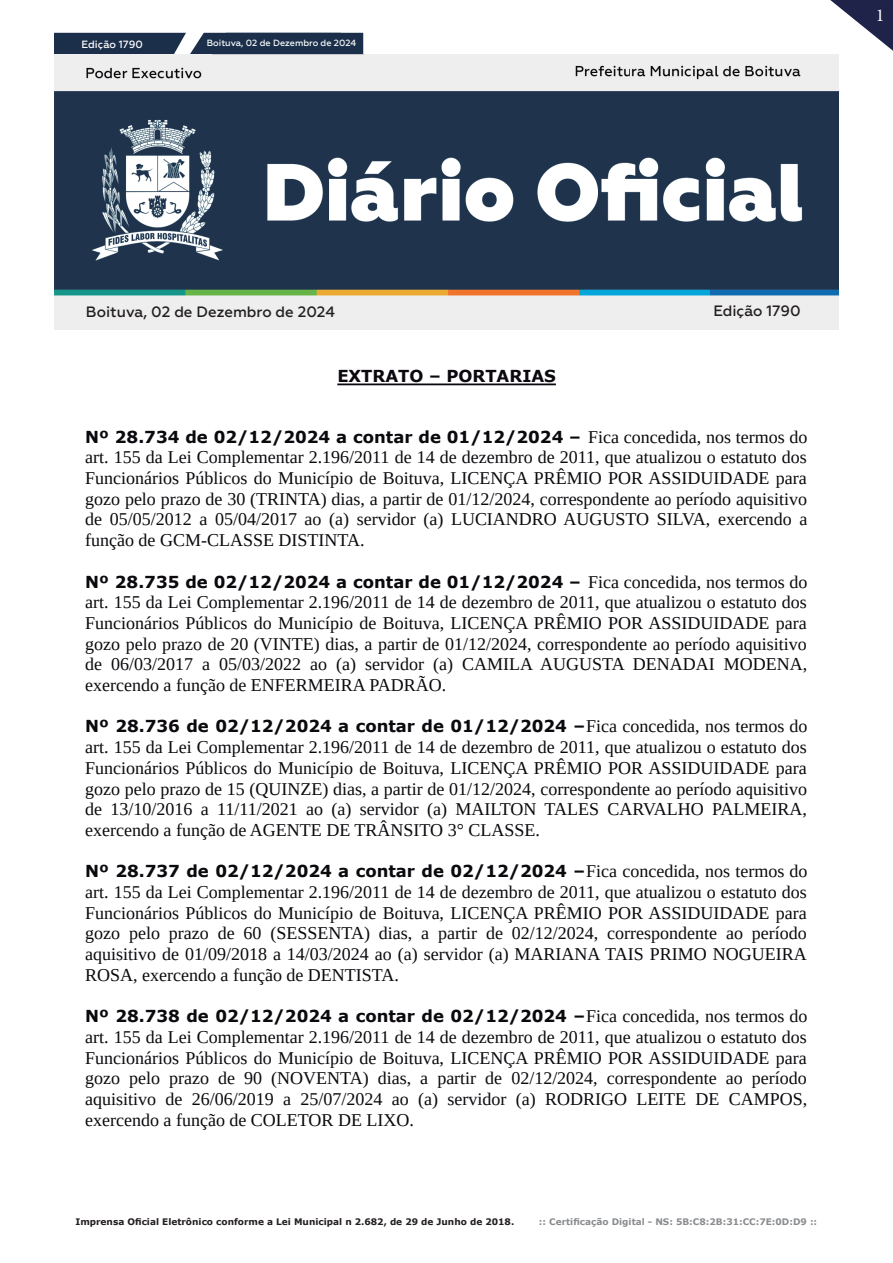
<style>
.page{position:relative;width:893px;height:1263px;background:#fff}
.page>*{position:absolute;margin:0;border:0;box-sizing:border-box;transform-origin:0 0}
.t1{font:18px/20.7px "Liberation Serif";color:#0b090d;text-align:justify}
.t2{font:18px "Minion Pro";color:#fff}
.t3{font:700 16.5px "Verdana";color:#0b090d}
.t4{font:700 16.5px "Verdana";color:#0c080f}
.t5{font:500 15px "Geometria";color:#231f20}
.t6{font:500 10.5px "Geometria";color:#fff}
.t7{font:700 9px "Verdana";color:#231f20}
.t8{font:700 9px "Verdana";color:#8a8c8f}
.t9{font:500 9px "Geometria";color:#f6fbfb}
.s1{font-family:"Liberation Serif";font-weight:400;font-size:18px}
</style>
<div class="page">
<svg style="left:830px;top:0;width:63px;height:51px"></svg>
<div style="left:54px;top:33px;width:309px;height:21px;background:#1c2f4a"></div>
<img style="left:54px;top:54px;width:785px;height:275px">
<img style="left:212px;top:54px;width:151px;height:1px">
<img style="left:190px;top:54px;width:151px;height:1px">
<hr style="left:337px;top:383px;width:219px;height:2px;background:#0c080f">
<p class="t6" style="left:82px;top:38px;width:63px">Edição 1790</p>
<p class="t9" style="left:207px;top:38px;width:151px">Boituva, 02 de Dezembro de 2024</p>
<p class="t2" style="left:876px;top:4px;width:10px">1</p>
<p class="t5" style="left:86px;top:303px;width:250px">Boituva, 02 de Dezembro de 2024</p>
<p class="t5" style="left:713px;top:302px;width:89px">Edição 1790</p>
<p class="t4" style="left:337px;top:370px;width:220px">EXTRATO – PORTARIAS</p>
<p class="t3" style="left:85px;top:430px;width:724px">Nº 28.734 de 02/12/2024 a contar de 01/12/2024 – <span class="s1">Fica concedida, nos termos do</span></p>
<p class="t1" style="left:85px;top:447px;width:724px">art. 155 da Lei Complementar 2.196/2011 de 14 de dezembro de 2011, que atualizou o estatuto dos Funcionários Públicos do Município de Boituva, LICENÇA PRÊMIO POR ASSIDUIDADE para gozo pelo prazo de 30 (TRINTA) dias, a partir de 01/12/2024, correspondente ao período aquisitivo de 05/05/2012 a 05/04/2017 ao (a) servidor (a) LUCIANDRO AUGUSTO SILVA, exercendo a função de GCM-CLASSE DISTINTA.</p>
<p class="t3" style="left:85px;top:575px;width:724px">Nº 28.735 de 02/12/2024 a contar de 01/12/2024 – <span class="s1">Fica concedida, nos termos do</span></p>
<p class="t1" style="left:85px;top:592px;width:724px">art. 155 da Lei Complementar 2.196/2011 de 14 de dezembro de 2011, que atualizou o estatuto dos Funcionários Públicos do Município de Boituva, LICENÇA PRÊMIO POR ASSIDUIDADE para gozo pelo prazo de 20 (VINTE) dias, a partir de 01/12/2024, correspondente ao período aquisitivo de 06/03/2017 a 05/03/2022 ao (a) servidor (a) CAMILA AUGUSTA DENADAI MODENA, exercendo a função de ENFERMEIRA PADRÃO.</p>
<p class="t3" style="left:85px;top:720px;width:724px">Nº 28.736 de 02/12/2024 a contar de 01/12/2024 –<span class="s1">Fica concedida, nos termos do</span></p>
<p class="t1" style="left:85px;top:737px;width:723px">art. 155 da Lei Complementar 2.196/2011 de 14 de dezembro de 2011, que atualizou o estatuto dos Funcionários Públicos do Município de Boituva, LICENÇA PRÊMIO POR ASSIDUIDADE para gozo pelo prazo de 15 (QUINZE) dias, a partir de 01/12/2024, correspondente ao período aquisitivo de 13/10/2016 a 11/11/2021 ao (a) servidor (a) MAILTON TALES CARVALHO PALMEIRA, exercendo a função de AGENTE DE TRÂNSITO 3° CLASSE.</p>
<p class="t3" style="left:85px;top:865px;width:724px">Nº 28.737 de 02/12/2024 a contar de 02/12/2024 –<span class="s1">Fica concedida, nos termos do</span></p>
<p class="t1" style="left:85px;top:882px;width:723px">art. 155 da Lei Complementar 2.196/2011 de 14 de dezembro de 2011, que atualizou o estatuto dos Funcionários Públicos do Município de Boituva, LICENÇA PRÊMIO POR ASSIDUIDADE para gozo pelo prazo de 60 (SESSENTA) dias, a partir de 02/12/2024, correspondente ao período aquisitivo de 01/09/2018 a 14/03/2024 ao (a) servidor (a) MARIANA TAIS PRIMO NOGUEIRA ROSA, exercendo a função de DENTISTA.</p>
<p class="t3" style="left:85px;top:1010px;width:724px">Nº 28.738 de 02/12/2024 a contar de 02/12/2024 –<span class="s1">Fica concedida, nos termos do</span></p>
<p class="t1" style="left:85px;top:1027px;width:724px">art. 155 da Lei Complementar 2.196/2011 de 14 de dezembro de 2011, que atualizou o estatuto dos Funcionários Públicos do Município de Boituva, LICENÇA PRÊMIO POR ASSIDUIDADE para gozo pelo prazo de 90 (NOVENTA) dias, a partir de 02/12/2024, correspondente ao período aquisitivo de 26/06/2019 a 25/07/2024 ao (a) servidor (a) RODRIGO LEITE DE CAMPOS, exercendo a função de COLETOR DE LIXO.</p>
<p class="t1" style="left:85px;top:1213px;width:723px">gozo pelo prazo de 15 (QUINZE) dias, a partir de 02/12/2024, correspondente ao período aquisitivo</p>
<p class="t7" style="left:75px;top:1215px;width:440px">Imprensa Oficial Eletrônico conforme a Lei Municipal n 2.682, de 29 de Junho de 2018.</p>
<p class="t8" style="left:539px;top:1215px;width:280px">:: Certificação Digital - NS: 5B:C8:2B:31:CC:7E:0D:D9 ::</p>
</div>
